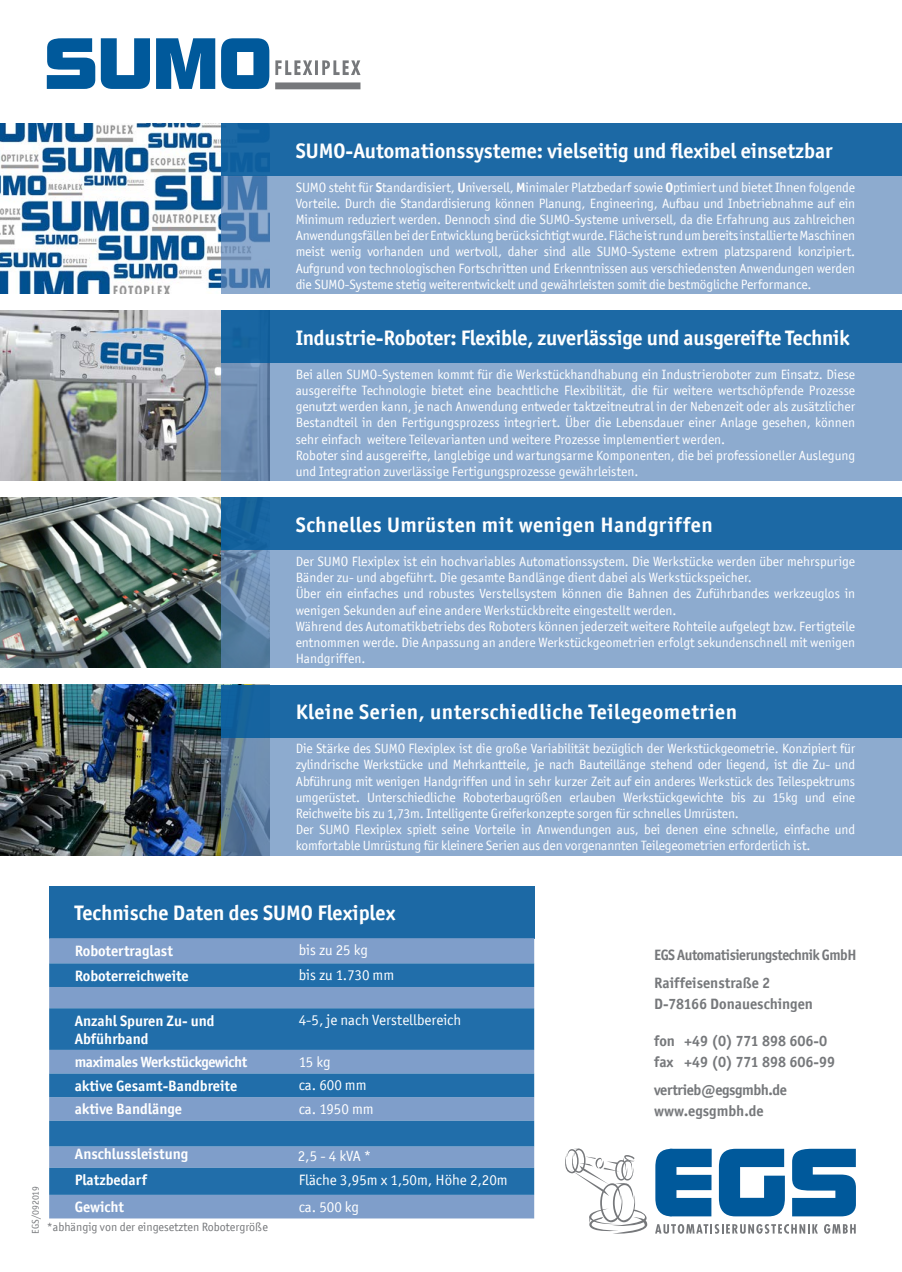
<style>
.page{position:relative;width:902px;height:1272px;background:#fff}
.page>*{position:absolute;margin:0;border:0;box-sizing:border-box;transform-origin:0 0}
.t1{font:700 21px "Officina San ITC";color:#fff}
.t2{font:700 21px "Officina San ITC";letter-spacing:.025em;color:#fff}
.t3{font:700 15px "Officina San ITC";color:#fff}
.t4{font:15px "Officina San ITC";color:#fff}
.t5{font:700 15px "Officina San ITC";letter-spacing:-.005em;color:#76787b}
.t6{font:700 15px "Officina San ITC";letter-spacing:-.03em;color:#76787b;scale:.96 1}
.t7{font:700 15px "Officina San ITC";letter-spacing:-.025em;color:#fff}
.t8{font:700 15px "Officina San ITC";letter-spacing:-.03em;color:#76787b}
.t9{font:13.5px/16.2px "Officina San ITC";color:#fff;text-align:justify}
.t10{font:12px "Officina San ITC";color:#76787b}
.t11{font:9.75px "Officina San ITC";color:#76787b}
.s1{font-weight:700}
</style>
<div class="page">
<svg style="left:718px;top:1148px;width:66px;height:68px"></svg>
<svg style="left:792px;top:1148px;width:63px;height:68px;background:#3078ad"></svg>
<svg style="left:655px;top:1148px;width:56px;height:68px;background:#2e77ad"></svg>
<svg style="left:565px;top:1148px;width:82px;height:85px"></svg>
<svg style="left:655px;top:1224px;width:162px;height:9px"></svg>
<svg style="left:824px;top:1224px;width:31px;height:9px"></svg>
<img style="left:0;top:123px;width:221px;height:170px">
<img style="left:0;top:310px;width:221px;height:170px">
<img style="left:0;top:497px;width:221px;height:171px">
<img style="left:0;top:685px;width:221px;height:170px">
<svg style="left:221px;top:363px;width:680px;height:117px;background:#8aa8cc"></svg>
<div style="left:221px;top:310px;width:680px;height:53px;background:#1c69a5"></div>
<svg style="left:221px;top:550px;width:680px;height:118px;background:#88a7cb"></svg>
<div style="left:221px;top:497px;width:680px;height:53px;background:#1c69a5"></div>
<svg style="left:221px;top:737px;width:680px;height:118px;background:#88a6ca"></svg>
<div style="left:221px;top:685px;width:680px;height:52px;background:#1c69a5"></div>
<div style="left:221px;top:123px;width:680px;height:170px;background:#8dabcf"></div>
<div style="left:221px;top:123px;width:680px;height:53px;background:#1c69a5"></div>
<svg style="left:275px;top:60px;width:85px;height:15px"></svg>
<div style="left:275px;top:82px;width:85px;height:7px;background:#76787b"></div>
<svg style="left:47px;top:38px;width:48px;height:51px"></svg>
<svg style="left:101px;top:38px;width:49px;height:51px"></svg>
<svg style="left:156px;top:38px;width:59px;height:51px;background:#2e77ad"></svg>
<svg style="left:221px;top:38px;width:48px;height:51px"></svg>
<div style="left:49px;top:885px;width:485px;height:53px;background:#1c69a5"></div>
<div style="left:49px;top:938px;width:485px;height:280px;background:#7f9eca"></div>
<svg style="left:49px;top:963px;width:485px;height:231px;background:#4681b6"></svg>
<p class="t1" style="left:296px;top:137px;width:538px">SUMO-Automationssysteme: vielseitig und flexibel einsetzbar</p>
<p class="t9" style="left:295px;top:179px;width:561px">SUMO steht für <span class="s1">S</span>tandardisiert, <span class="s1">U</span>niversell, <span class="s1">M</span>inimaler Platzbedarf sowie <span class="s1">O</span>ptimiert und bietet Ihnen folgende Vorteile. Durch die Standardisierung können Planung, Engineering, Aufbau und Inbetriebnahme auf ein Minimum reduziert werden. Dennoch sind die SUMO-Systeme universell, da die Erfahrung aus zahlreichen Anwendungsfällen bei der Entwicklung berücksichtigt wurde. Fläche ist rund um bereits installierte Maschinen meist wenig vorhanden und wertvoll, daher sind alle SUMO-Systeme extrem platzsparend konzipiert.<br>Aufgrund von technologischen Fortschritten und Erkenntnissen aus verschiedensten Anwendungen werden die SUMO-Systeme stetig weiterentwickelt und gewährleisten somit die bestmögliche Performance.</p>
<p class="t1" style="left:296px;top:325px;width:555px">Industrie-Roboter: Flexible, zuverlässige und ausgereifte Technik</p>
<p class="t9" style="left:296px;top:366px;width:561px">Bei allen SUMO-Systemen kommt für die Werkstückhandhabung ein Industrieroboter zum Einsatz. Diese ausgereifte Technologie bietet eine beachtliche Flexibilität, die für weitere wertschöpfende Prozesse genutzt werden kann, je nach Anwendung entweder taktzeitneutral in der Nebenzeit oder als zusätzlicher Bestandteil in den Fertigungsprozess integriert. Über die Lebensdauer einer Anlage gesehen, können sehr einfach weitere Teilevarianten und weitere Prozesse implementiert werden.</p>
<p class="t9" style="left:296px;top:447px;width:561px">Roboter sind ausgereifte, langlebige und wartungsarme Komponenten, die bei professioneller Auslegung und Integration zuverlässige Fertigungsprozesse gewährleisten.</p>
<p class="t2" style="left:296px;top:512px;width:418px">Schnelles Umrüsten mit wenigen Handgriffen</p>
<p class="t9" style="left:296px;top:553px;width:561px">Der SUMO Flexiplex ist ein hochvariables Automationssystem. Die Werkstücke werden über mehrspurige<br>Bänder zu- und abgeführt. Die gesamte Bandlänge dient dabei als Werkstückspeicher.</p>
<p class="t9" style="left:296px;top:585px;width:561px">Über ein einfaches und robustes Verstellsystem können die Bahnen des Zuführbandes werkzeuglos in wenigen Sekunden auf eine andere Werkstückbreite eingestellt werden.</p>
<p class="t9" style="left:296px;top:618px;width:561px">Während des Automatikbetriebs des Roboters können jederzeit weitere Rohteile aufgelegt bzw. Fertigteile entnommen werde. Die Anpassung an andere Werkstückgeometrien erfolgt sekundenschnell mit wenigen Handgriffen.</p>
<p class="t2" style="left:296px;top:699px;width:443px">Kleine Serien, unterschiedliche Teilegeometrien</p>
<p class="t9" style="left:296px;top:740px;width:561px">Die Stärke des SUMO Flexiplex ist die große Variabilität bezüglich der Werkstückgeometrie. Konzipiert für zylindrische Werkstücke und Mehrkantteile, je nach Bauteillänge stehend oder liegend, ist die Zu- und Abführung mit wenigen Handgriffen und in sehr kurzer Zeit auf ein anderes Werkstück des Teilespektrums umgerüstet. Unterschiedliche Roboterbaugrößen erlauben Werkstückgewichte bis zu 15kg und eine Reichweite bis zu 1,73m. Intelligente Greiferkonzepte sorgen für schnelles Umrüsten.</p>
<p class="t9" style="left:296px;top:821px;width:561px">Der SUMO Flexiplex spielt seine Vorteile in Anwendungen aus, bei denen eine schnelle, einfache und komfortable Umrüstung für kleinere Serien aus den vorgenannten Teilegeometrien erforderlich ist.</p>
<p class="t1" style="left:75px;top:900px;width:322px">Technische Daten des SUMO Flexiplex</p>
<p class="t3" style="left:75px;top:941px;width:100px">Robotertraglast</p>
<p class="t4" style="left:299px;top:941px;width:71px">bis zu 25 kg</p>
<p class="t3" style="left:75px;top:966px;width:116px">Roboterreichweite</p>
<p class="t4" style="left:299px;top:966px;width:97px">bis zu 1.730 mm</p>
<p class="t3" style="left:75px;top:1011px;width:141px">Anzahl Spuren Zu- und</p>
<p class="t3" style="left:75px;top:1029px;width:75px">Abführband</p>
<p class="t4" style="left:299px;top:1011px;width:164px">4-5, je nach Verstellbereich</p>
<p class="t7" style="left:75px;top:1052px;width:174px">maximales Werkstückgewicht</p>
<p class="t4" style="left:299px;top:1052px;width:33px">15 kg</p>
<p class="t3" style="left:75px;top:1076px;width:164px">aktive Gesamt-Bandbreite</p>
<p class="t4" style="left:299px;top:1076px;width:69px">ca. 600 mm</p>
<p class="t3" style="left:75px;top:1099px;width:109px">aktive Bandlänge</p>
<p class="t4" style="left:299px;top:1100px;width:76px">ca. 1950 mm</p>
<p class="t3" style="left:75px;top:1144px;width:115px">Anschlussleistung</p>
<p class="t4" style="left:298px;top:1146px;width:75px">2,5 - 4 kVA *</p>
<p class="t3" style="left:75px;top:1170px;width:74px">Platzbedarf</p>
<p class="t4" style="left:299px;top:1170px;width:210px">Fläche 3,95m x 1,50m, Höhe 2,20m</p>
<p class="t3" style="left:75px;top:1197px;width:51px">Gewicht</p>
<p class="t4" style="left:299px;top:1197px;width:62px">ca. 500 kg</p>
<p class="t11" style="left:30px;top:1233px;width:49px;rotate:-90deg">EGS/092019</p>
<p class="t10" style="left:47px;top:1219px;width:223px">*abhängig von der eingesetzten Robotergröße</p>
<p class="t6" style="left:654px;top:945px;width:212px">EGS Automatisierungstechnik GmbH</p>
<p class="t5" style="left:654px;top:973px;width:117px">Raiffeisenstraße 2</p>
<p class="t5" style="left:654px;top:994px;width:160px">D-78166 Donaueschingen</p>
<p class="t5" style="left:654px;top:1031px;width:174px">fon +49 (0) 771 898 606-0</p>
<p class="t5" style="left:654px;top:1052px;width:182px">fax +49 (0) 771 898 606-99</p>
<p class="t8" style="left:654px;top:1080px;width:134px">vertrieb@egsgmbh.de</p>
<p class="t5" style="left:654px;top:1101px;width:111px">www.egsgmbh.de</p>
</div>
